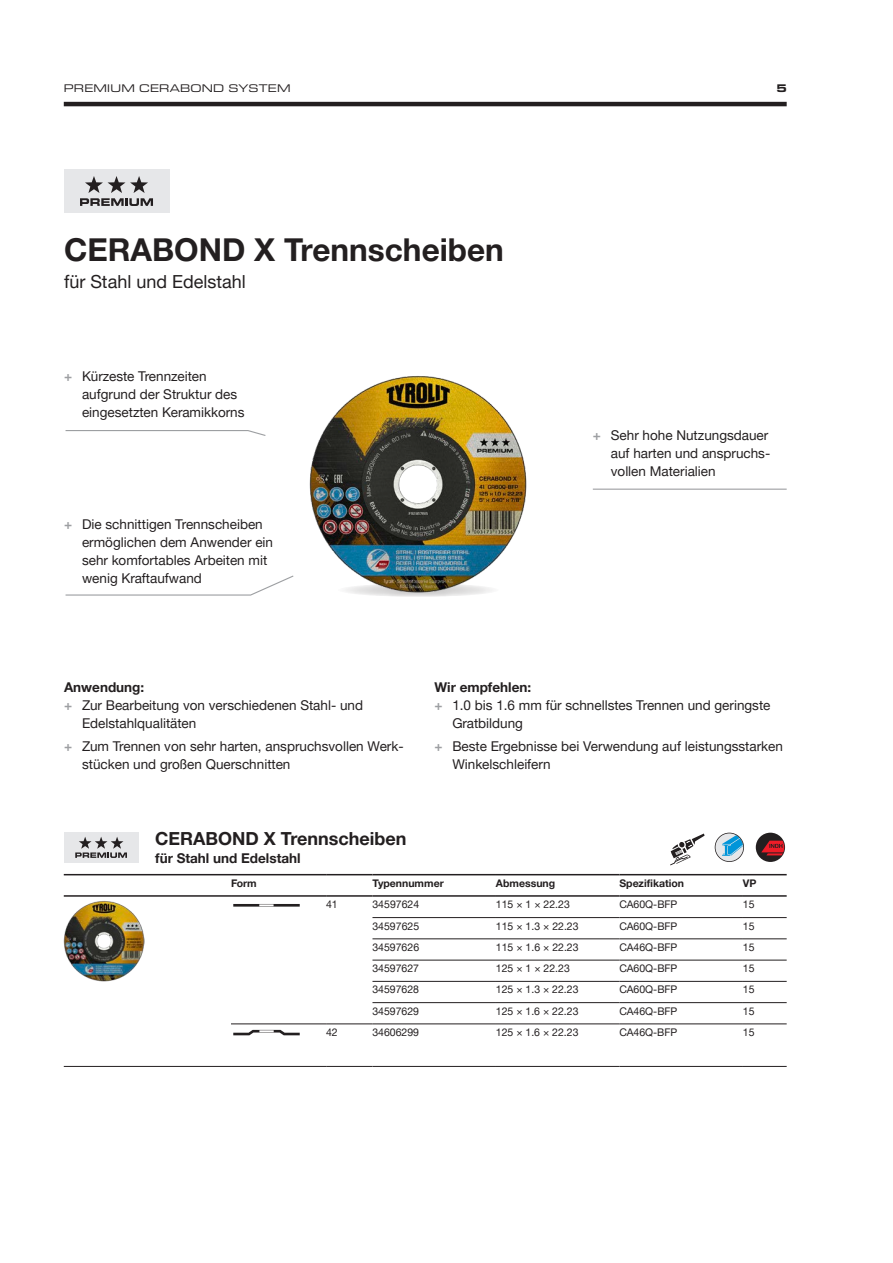
<style>
.page{position:relative;width:893px;height:1263px;background:#fff}
.page>*{position:absolute;margin:0;border:0;box-sizing:border-box;transform-origin:0 0}
.t1{font:700 31.5px "Helvetica Neue LTW1 G";color:#231f20}
.t2{font:700 18px "Helvetica Neue LTW1 G";color:#231f20}
.t3{font:18px "Helvetica Neue LTW1 G";color:#231f20}
.t4{font:13.5px/18px "Helvetica Neue LTW1 G";color:#231f20}
.t5{font:700 13.5px "Helvetica Neue LTW1 G";color:#231f20}
.t6{font:expanded 11.25px "Eurostile Next W1 G";letter-spacing:.02em;color:#231f20}
.t7{font:700 expanded 11.25px "Eurostile Next W1 G";color:#231f20}
.t8{font:10.5px "Helvetica Neue LTW1 G";color:#231f20}
.t9{font:700 10.5px "Helvetica Neue LTW1 G";color:#231f20}
.s1{font-weight:700;color:#9d9fa2}
</style>
<div class="page">
<hr style="left:64px;top:102px;width:723px;height:4px;background:#231f20">
<svg style="left:337px;top:583px;width:162px;height:14px"></svg>
<div style="left:64px;top:832px;width:74px;height:31px;background:#e6e7e9"></div>
<svg style="left:75px;top:837px;width:52px;height:21px"></svg>
<svg style="left:670px;top:833px;width:35px;height:32px"></svg>
<svg style="left:715px;top:833px;width:29px;height:29px"></svg>
<svg style="left:756px;top:833px;width:29px;height:29px"></svg>
<svg style="left:761px;top:841px;width:23px;height:14px"></svg>
<img style="left:64px;top:901px;width:81px;height:80px">
<hr style="left:233px;top:904px;width:67px;height:2px;background:#231f20">
<svg style="left:233px;top:1030px;width:67px;height:5px"></svg>
<img style="left:309px;top:376px;width:218px;height:218px">
<div style="left:64px;top:169px;width:105px;height:44px;background:#e6e7e9"></div>
<svg style="left:80px;top:176px;width:73px;height:30px"></svg>
<svg style="left:65px;top:575px;width:229px;height:21px"></svg>
<svg style="left:65px;top:430px;width:201px;height:6px"></svg>
<hr style="left:593px;top:489px;width:194px;height:1px;background:#9d9fa2">
<hr style="left:372px;top:917px;width:124px;height:1px;background:#231f20">
<hr style="left:496px;top:917px;width:123px;height:1px;background:#231f20">
<hr style="left:619px;top:917px;width:124px;height:1px;background:#231f20">
<hr style="left:743px;top:917px;width:44px;height:1px;background:#231f20">
<hr style="left:372px;top:938px;width:124px;height:1px;background:#231f20">
<hr style="left:496px;top:938px;width:123px;height:1px;background:#231f20">
<hr style="left:619px;top:938px;width:124px;height:1px;background:#231f20">
<hr style="left:743px;top:938px;width:44px;height:1px;background:#231f20">
<hr style="left:372px;top:960px;width:124px;height:1px;background:#231f20">
<hr style="left:496px;top:960px;width:123px;height:1px;background:#231f20">
<hr style="left:619px;top:960px;width:124px;height:1px;background:#231f20">
<hr style="left:743px;top:960px;width:44px;height:1px;background:#231f20">
<hr style="left:64px;top:874px;width:167px;height:1px;background:#231f20">
<hr style="left:231px;top:874px;width:95px;height:1px;background:#231f20">
<hr style="left:326px;top:874px;width:46px;height:1px;background:#231f20">
<hr style="left:372px;top:874px;width:124px;height:1px;background:#231f20">
<hr style="left:496px;top:874px;width:123px;height:1px;background:#231f20">
<hr style="left:619px;top:874px;width:124px;height:1px;background:#231f20">
<hr style="left:743px;top:874px;width:44px;height:1px;background:#231f20">
<hr style="left:64px;top:895px;width:167px;height:2px;background:#231f20">
<hr style="left:231px;top:895px;width:95px;height:2px;background:#231f20">
<hr style="left:326px;top:895px;width:46px;height:2px;background:#231f20">
<hr style="left:372px;top:895px;width:124px;height:2px;background:#231f20">
<hr style="left:496px;top:895px;width:123px;height:2px;background:#231f20">
<hr style="left:619px;top:895px;width:124px;height:2px;background:#231f20">
<hr style="left:743px;top:895px;width:44px;height:2px;background:#231f20">
<hr style="left:372px;top:981px;width:124px;height:1px;background:#231f20">
<hr style="left:496px;top:981px;width:123px;height:1px;background:#231f20">
<hr style="left:619px;top:981px;width:124px;height:1px;background:#231f20">
<hr style="left:743px;top:981px;width:44px;height:1px;background:#231f20">
<hr style="left:372px;top:1002px;width:124px;height:1px;background:#231f20">
<hr style="left:496px;top:1002px;width:123px;height:1px;background:#231f20">
<hr style="left:619px;top:1002px;width:124px;height:1px;background:#231f20">
<hr style="left:743px;top:1002px;width:44px;height:1px;background:#231f20">
<hr style="left:372px;top:1023px;width:124px;height:1px;background:#231f20">
<hr style="left:496px;top:1023px;width:123px;height:1px;background:#231f20">
<hr style="left:619px;top:1023px;width:124px;height:1px;background:#231f20">
<hr style="left:743px;top:1023px;width:44px;height:1px;background:#231f20">
<hr style="left:372px;top:1066px;width:124px;height:1px;background:#231f20">
<hr style="left:496px;top:1066px;width:123px;height:1px;background:#231f20">
<hr style="left:619px;top:1066px;width:124px;height:1px;background:#231f20">
<hr style="left:743px;top:1066px;width:44px;height:1px;background:#231f20">
<hr style="left:231px;top:1023px;width:95px;height:1px;background:#231f20">
<hr style="left:326px;top:1023px;width:46px;height:1px;background:#231f20">
<hr style="left:64px;top:1066px;width:167px;height:1px;background:#231f20">
<hr style="left:231px;top:1066px;width:95px;height:1px;background:#231f20">
<hr style="left:326px;top:1066px;width:46px;height:1px;background:#231f20">
<p class="t6" style="left:64px;top:81px;width:228px">PREMIUM CERABOND SYSTEM</p>
<p class="t7" style="left:776px;top:81px;width:12px">5</p>
<h1 class="t1" style="left:64px;top:230px;width:441px">CERABOND X Trennscheiben</h1>
<h2 class="t3" style="left:64px;top:270px;width:183px">für Stahl und Edelstahl</h2>
<p class="t4" style="left:82px;top:367px;width:164px;text-indent:-18px"><span class="s1">+</span> Kürzeste Trennzeiten aufgrund der Struktur des eingesetzten Keramikkorns</p>
<p class="t4" style="left:82px;top:515px;width:193px;text-indent:-18px"><span class="s1">+</span> Die schnittigen Trennscheiben ermöglichen dem Anwender ein sehr komfortables Arbeiten mit wenig Kraftaufwand</p>
<p class="t4" style="left:611px;top:426px;width:161px;text-indent:-18px"><span class="s1">+</span> Sehr hohe Nutzungsdauer auf harten und anspruchs&shy;vollen Materialien</p>
<p class="t5" style="left:64px;top:679px;width:82px">Anwendung:</p>
<p class="t4" style="left:64px;top:696px;width:301px"><span class="s1">+</span> Zur Bearbeitung von verschiedenen Stahl- und</p>
<p class="t4" style="left:82px;top:714px;width:116px">Edelstahlqualitäten</p>
<p class="t4" style="left:82px;top:737px;width:323px;text-indent:-18px"><span class="s1">+</span> Zum Trennen von sehr harten, anspruchsvollen Werk&shy;stücken und großen Querschnitten</p>
<p class="t5" style="left:434px;top:679px;width:98px">Wir empfehlen:</p>
<p class="t4" style="left:434px;top:696px;width:337px"><span class="s1">+</span> 1.0 bis 1.6 mm für schnellstes Trennen und geringste</p>
<p class="t4" style="left:452px;top:714px;width:72px">Gratbildung</p>
<p class="t4" style="left:452px;top:737px;width:332px;text-indent:-18px"><span class="s1">+</span> Beste Ergebnisse bei Verwendung auf leistungsstarken<br>Winkelschleifern</p>
<h2 class="t2" style="left:155px;top:827px;width:253px">CERABOND X Trennscheiben</h2>
<p class="t5" style="left:155px;top:849px;width:147px">für Stahl und Edelstahl</p>
<p class="t9" style="left:231px;top:876px;width:27px">Form</p>
<p class="t9" style="left:372px;top:876px;width:73px">Typennummer</p>
<p class="t9" style="left:496px;top:876px;width:61px">Abmessung</p>
<p class="t9" style="left:619px;top:876px;width:66px">Spezifikation</p>
<p class="t9" style="left:743px;top:876px;width:15px">VP</p>
<p class="t8" style="left:326px;top:898px;width:13px">41</p>
<p class="t8" style="left:372px;top:898px;width:48px">34597624</p>
<p class="t8" style="left:496px;top:898px;width:75px">115 × 1 × 22.23</p>
<p class="t8" style="left:619px;top:898px;width:59px">CA60Q-BFP</p>
<p class="t8" style="left:743px;top:898px;width:13px">15</p>
<p class="t8" style="left:372px;top:919px;width:48px">34597625</p>
<p class="t8" style="left:496px;top:919px;width:84px">115 × 1.3 × 22.23</p>
<p class="t8" style="left:619px;top:919px;width:59px">CA60Q-BFP</p>
<p class="t8" style="left:743px;top:919px;width:13px">15</p>
<p class="t8" style="left:372px;top:941px;width:48px">34597626</p>
<p class="t8" style="left:496px;top:941px;width:84px">115 × 1.6 × 22.23</p>
<p class="t8" style="left:619px;top:941px;width:59px">CA46Q-BFP</p>
<p class="t8" style="left:743px;top:941px;width:13px">15</p>
<p class="t8" style="left:372px;top:962px;width:48px">34597627</p>
<p class="t8" style="left:496px;top:962px;width:75px">125 × 1 × 22.23</p>
<p class="t8" style="left:619px;top:962px;width:59px">CA60Q-BFP</p>
<p class="t8" style="left:743px;top:962px;width:13px">15</p>
<p class="t8" style="left:372px;top:983px;width:48px">34597628</p>
<p class="t8" style="left:496px;top:983px;width:84px">125 × 1.3 × 22.23</p>
<p class="t8" style="left:619px;top:983px;width:59px">CA60Q-BFP</p>
<p class="t8" style="left:743px;top:983px;width:13px">15</p>
<p class="t8" style="left:372px;top:1004px;width:48px">34597629</p>
<p class="t8" style="left:496px;top:1004px;width:84px">125 × 1.6 × 22.23</p>
<p class="t8" style="left:619px;top:1004px;width:59px">CA46Q-BFP</p>
<p class="t8" style="left:743px;top:1004px;width:13px">15</p>
<p class="t8" style="left:326px;top:1026px;width:13px">42</p>
<p class="t8" style="left:372px;top:1026px;width:48px">34606299</p>
<p class="t8" style="left:496px;top:1026px;width:84px">125 × 1.6 × 22.23</p>
<p class="t8" style="left:619px;top:1026px;width:59px">CA46Q-BFP</p>
<p class="t8" style="left:743px;top:1026px;width:13px">15</p>
</div>
